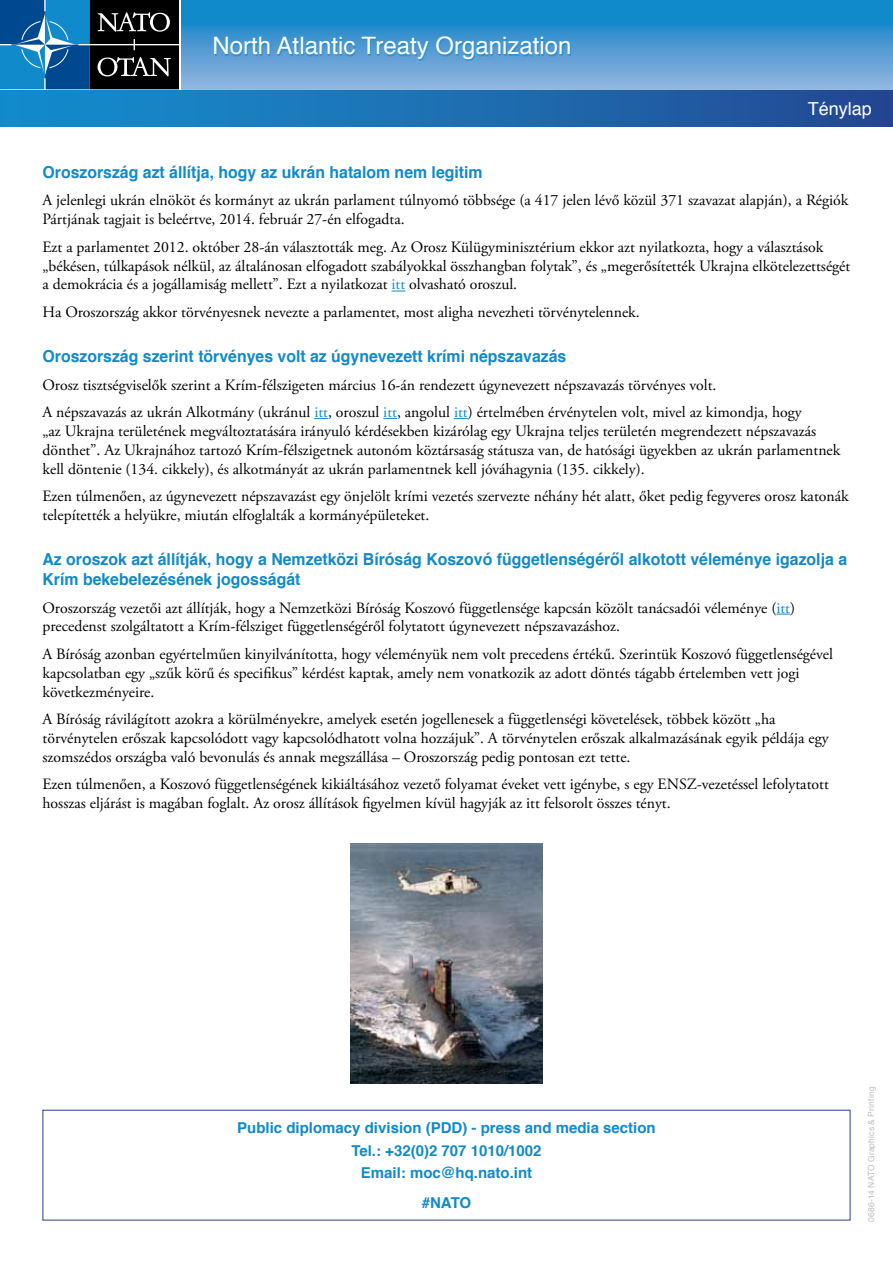
<style>
.page{position:relative;width:893px;height:1263px;background:#fff}
.page>*{position:absolute;margin:0;border:0;box-sizing:border-box;transform-origin:0 0}
.t1{font:24px "Helvetica";color:#fff}
.t2{font:18px "Helvetica";color:#fff}
.t3{font:700 16.5px/19.8px "Helvetica";color:#118acb;scale:.96 1}
.t4{font:15.75px/18.9px "Adobe Garamond Pro";color:#000}
.t5{font:700 15px/22.5px "Helvetica";color:#118acb;text-align:center}
.t6{font:8.4px "Helvetica";letter-spacing:.02em;color:#bcbec0}
.s1{color:#118acb}
</style>
<div class="page">
<svg style="left:181px;top:0;width:712px;height:89px;background:#4699d2"></svg>
<svg style="left:0;top:89px;width:180px;height:2px"></svg>
<svg style="left:0;top:0;width:179px;height:89px;background:#1f4b69"></svg>
<div style="left:215px;top:37px;width:357px;height:24px;background:#118acb;opacity:.75"></div>
<div style="left:0;top:91px;width:893px;height:36px;background:linear-gradient(to right,#1491cf,#254a93)"></div>
<svg style="left:392px;top:291px;width:13px;height:1px"></svg>
<svg style="left:314px;top:418px;width:14px;height:1px"></svg>
<svg style="left:383px;top:418px;width:14px;height:1px"></svg>
<svg style="left:454px;top:418px;width:14px;height:1px"></svg>
<svg style="left:776px;top:614px;width:14px;height:1px"></svg>
<img style="left:350px;top:843px;width:193px;height:240px">
<h1 class="t1" style="left:213px;top:27px;width:360px">North Atlantic Treaty Organization</h1>
<p class="t2" style="left:808px;top:95px;width:66px">Ténylap</p>
<p class="t3" style="left:43px;top:162px;width:460px">Oroszország azt állítja, hogy az ukrán hatalom nem legitim</p>
<p class="t4" style="left:43px;top:191px;width:807px">A jelenlegi ukrán elnököt és kormányt az ukrán parlament túlnyomó többsége (a 417 jelen lévő közül 371 szavazat alapján), a Régiók<br>Pártjának tagjait is beleértve, 2014. február 27-én elfogadta.</p>
<p class="t4" style="left:43px;top:238px;width:809px">Ezt a parlamentet 2012. október 28-án választották meg. Az Orosz Külügyminisztérium ekkor azt nyilatkozta, hogy a választások „békésen, túlkapások nélkül, az általánosan elfogadott szabályokkal összhangban folytak”, és „megerősítették Ukrajna elkötelezettségét a demokrácia és a jogállamiság mellett”. Ezt a nyilatkozat <span class="s1">itt</span> olvasható oroszul.</p>
<p class="t4" style="left:43px;top:303px;width:599px">Ha Oroszország akkor törvényesnek nevezte a parlamentet, most aligha nevezheti törvénytelennek.</p>
<p class="t3" style="left:43px;top:347px;width:547px">Oroszország szerint törvényes volt az úgynevezett krími népszavazás</p>
<p class="t4" style="left:43px;top:371px;width:761px;line-height:27.5px">Orosz tisztségviselők szerint a Krím-félszigeten március 16-án rendezett úgynevezett népszavazás törvényes volt.<br>A népszavazás az ukrán Alkotmány (ukránul <span class="s1">itt</span>, oroszul <span class="s1">itt</span>, angolul <span class="s1">itt</span>) értelmében érvénytelen volt, mivel az kimondja, hogy</p>
<p class="t4" style="left:43px;top:422px;width:799px">„az Ukrajna területének megváltoztatására irányuló kérdésekben kizárólag egy Ukrajna teljes területén megrendezett népszavazás dönthet”. Az Ukrajnához tartozó Krím-félszigetnek autonóm köztársaság státusza van, de hatósági ügyekben az ukrán parlamentnek kell döntenie (134. cikkely), és alkotmányát az ukrán parlamentnek kell jóváhagynia (135. cikkely).</p>
<p class="t4" style="left:43px;top:487px;width:808px">Ezen túlmenően, az úgynevezett népszavazást egy önjelölt krími vezetés szervezte néhány hét alatt, őket pedig fegyveres orosz katonák telepítették a helyükre, miután elfoglalták a kormányépületeket.</p>
<p class="t3" style="left:43px;top:550px;width:840px">Az oroszok azt állítják, hogy a Nemzetközi Bíróság Koszovó függetlenségéről alkotott véleménye igazolja a<br>Krím bekebelezésének jogosságát</p>
<p class="t4" style="left:43px;top:599px;width:754px">Oroszország vezetői azt állítják, hogy a Nemzetközi Bíróság Koszovó függetlensége kapcsán közölt tanácsadói véleménye (<span class="s1">itt</span>) precedenst szolgáltatott a Krím-félsziget függetlenségéről folytatott úgynevezett népszavazáshoz.</p>
<p class="t4" style="left:43px;top:645px;width:792px">A Bíróság azonban egyértelműen kinyilvánította, hogy véleményük nem volt precedens értékű. Szerintük Koszovó függetlenségével kapcsolatban egy „szűk körű és specifikus” kérdést kaptak, amely nem vonatkozik az adott döntés tágabb értelemben vett jogi következményeire.</p>
<p class="t4" style="left:43px;top:710px;width:788px">A Bíróság rávilágított azokra a körülményekre, amelyek esetén jogellenesek a függetlenségi követelések, többek között „ha törvénytelen erőszak kapcsolódott vagy kapcsolódhatott volna hozzájuk”. A törvénytelen erőszak alkalmazásának egyik példája egy szomszédos országba való bevonulás és annak megszállása – Oroszország pedig pontosan ezt tette.</p>
<p class="t4" style="left:43px;top:775px;width:788px">Ezen túlmenően, a Koszovó függetlenségének kikiáltásához vezető folyamat éveket vett igénybe, s egy ENSZ-vezetéssel lefolytatott hosszas eljárást is magában foglalt. Az orosz állítások figyelmen kívül hagyják az itt felsorolt összes tényt.</p>
<p class="t5" style="left:237px;top:1117px;width:420px">Public diplomacy division (PDD) - press and media section<br>Tel.: +32(0)2 707 1010/1002<br>Email: moc@hq.nato.int</p>
<p class="t5" style="left:422px;top:1192px;width:51px">#NATO</p>
<p class="t6" style="left:865px;top:1221px;width:136px;rotate:-90deg">0686-14 NATO Graphics &amp; Printing</p>
</div>
